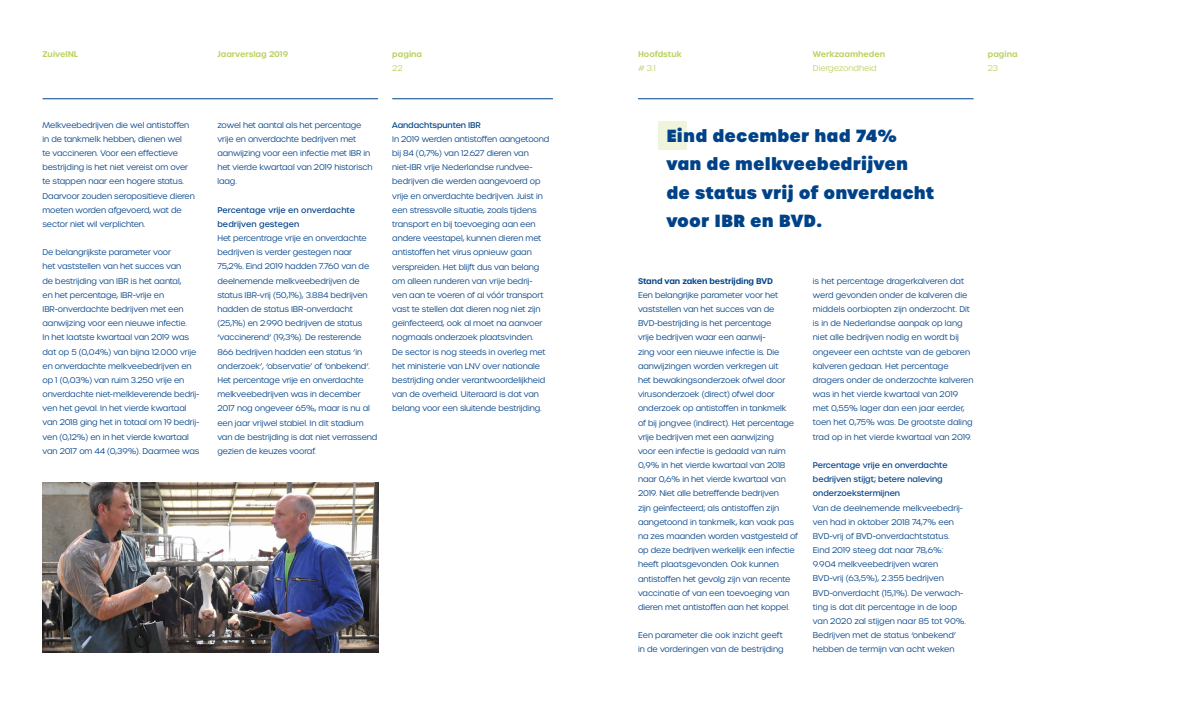
<style>
.page{position:relative;width:1191px;height:709px;background:#fff}
.page>*{position:absolute;margin:0;border:0;box-sizing:border-box;transform-origin:0 0}
.t1{font:800 17px/28.3px "Urbane";letter-spacing:.01em;color:#004288}
.t2{font:300 8px/14.2px "Urbane";letter-spacing:-.01em;color:#004288}
.t3{font:500 8px/14.2px "Urbane";color:#004288}
.t4{font:600 8px "Urbane";color:#bad25f}
.t5{font:600 8px "Urbane";letter-spacing:-.01em;color:#004288}
.t6{font:300 8px "Urbane";color:#bad25f}
</style>
<div class="page">
<div style="left:658px;top:121px;width:28px;height:29px;background:#eff4dd"></div>
<hr style="left:43px;top:98px;width:335px;height:1px;background:#004288">
<img style="left:43px;top:482px;width:335px;height:170px">
<hr style="left:392px;top:98px;width:161px;height:1px;background:#004288">
<hr style="left:638px;top:98px;width:335px;height:1px;background:#004288">
<p class="t4" style="left:43px;top:48px;width:37px">ZuivelNL</p>
<p class="t4" style="left:217px;top:48px;width:72px">Jaarverslag 2019</p>
<p class="t4" style="left:392px;top:48px;width:31px">pagina</p>
<p class="t6" style="left:392px;top:63px;width:12px">22</p>
<p class="t2" style="left:43px;top:118px;width:154px">Melkveebedrijven die wel antistoffen in de tankmelk hebben, dienen wel<br>te vaccineren. Voor een effectieve bestrijding is het niet vereist om over te stappen naar een hogere status.<br>Daarvoor zouden seropositieve dieren moeten worden afgevoerd, wat de sector niet wil verplichten.</p>
<p class="t2" style="left:43px;top:245px;width:158px">De belangrijkste parameter voor<br>het vaststellen van het succes van<br>de bestrijding van IBR is het aantal,<br>en het percentage, IBR-vrije en IBR-onverdachte bedrijven met een aanwijzing voor een nieuwe infectie.<br>In het laatste kwartaal van 2019 was dat op 5 (0,04%) van bijna 12.000 vrije en onverdachte melkveebedrijven en op 1 (0,03%) van ruim 3.250 vrije en onverdachte niet-melkleverende bedrij&shy;ven het geval. In het vierde kwartaal van 2018 ging het in totaal om 19 bedrij&shy;ven (0,12%) en in het vierde kwartaal van 2017 om 44 (0,39%). Daarmee was</p>
<p class="t2" style="left:217px;top:118px;width:157px">zowel het aantal als het percentage vrije en onverdachte bedrijven met aanwijzing voor een infectie met IBR in het vierde kwartaal van 2019 historisch laag.</p>
<p class="t3" style="left:217px;top:203px;width:139px">Percentage vrije en onverdachte bedrijven gestegen</p>
<p class="t2" style="left:217px;top:231px;width:161px">Het percentrage vrije en onverdachte bedrijven is verder gestegen naar 75,2%. Eind 2019 hadden 7.760 van de deelnemende melkveebedrijven de status IBR-vrij (50,1%), 3.884 bedrijven hadden de status IBR-onverdacht (25,1%) en 2.990 bedrijven de status ‘vaccinerend’ (19,3%). De resterende 866 bedrijven hadden een status ‘in onderzoek’, ‘observatie’ of ‘onbekend’.<br>Het percentage vrije en onverdachte melkveebedrijven was in december 2017 nog ongeveer 65%, maar is nu al een jaar vrijwel stabiel. In dit stadium van de bestrijding is dat niet verrassend gezien de keuzes vooraf.</p>
<p class="t3" style="left:392px;top:118px;width:90px">Aandachtspunten IBR</p>
<p class="t2" style="left:392px;top:132px;width:159px">In 2019 werden antistoffen aangetoond bij 84 (0,7%) van 12.627 dieren van niet-IBR vrije Nederlandse rundvee&shy;bedrijven die werden aangevoerd op vrije en onverdachte bedrijven. Juist in een stressvolle situatie, zoals tijdens transport en bij toevoeging aan een andere veestapel, kunnen dieren met antistoffen het virus opnieuw gaan verspreiden. Het blijft dus van belang om alleen runderen van vrije bedrij&shy;ven aan te voeren of al vóór transport vast te stellen dat dieren nog niet zijn geïnfecteerd, ook al moet na aanvoer nogmaals onderzoek plaatsvinden.<br>De sector is nog steeds in overleg met het ministerie van LNV over nationale bestrijding onder verantwoordelijkheid van de overheid. Uiteraard is dat van belang voor een sluitende bestrijding.</p>
<p class="t4" style="left:638px;top:48px;width:45px">Hoofdstuk</p>
<p class="t6" style="left:638px;top:63px;width:19px"># 3.1</p>
<p class="t4" style="left:813px;top:49px;width:74px">Werkzaamheden</p>
<p class="t6" style="left:813px;top:63px;width:65px">Diergezondheid</p>
<p class="t4" style="left:987px;top:48px;width:31px">pagina</p>
<p class="t6" style="left:987px;top:63px;width:12px">23</p>
<h1 class="t1" style="left:666px;top:122px;width:269px">Eind december had 74% van de melkveebedrijven de status vrij of onverdacht voor IBR en BVD.</h1>
<p class="t5" style="left:638px;top:275px;width:137px">Stand van zaken bestrijding BVD</p>
<p class="t2" style="left:638px;top:288px;width:161px">Een belangrijke parameter voor het vaststellen van het succes van de BVD-bestrijding is het percentage<br>vrije bedrijven waar een aanwij-<br>zing voor een nieuwe infectie is. Die aanwijzingen worden verkregen uit<br>het bewakingsonderzoek ofwel door virusonderzoek (direct) ofwel door onderzoek op antistoffen in tankmelk<br>of bij jongvee (indirect). Het percentage vrije bedrijven met een aanwijzing<br>voor een infectie is gedaald van ruim 0,9% in het vierde kwartaal van 2018 naar 0,6% in het vierde kwartaal van 2019. Niet alle betreffende bedrijven<br>zijn geïnfecteerd; als antistoffen zijn aangetoond in tankmelk, kan vaak pas na zes maanden worden vastgesteld of op deze bedrijven werkelijk een infectie heeft plaatsgevonden. Ook kunnen antistoffen het gevolg zijn van recente vaccinatie of van een toevoeging van dieren met antistoffen aan het koppel.</p>
<p class="t2" style="left:638px;top:628px;width:147px">Een parameter die ook inzicht geeft in de vorderingen van de bestrijding</p>
<p class="t2" style="left:813px;top:273px;width:162px">is het percentage dragerkalveren dat werd gevonden onder de kalveren die middels oorbiopten zijn onderzocht. Dit is in de Nederlandse aanpak op lang niet alle bedrijven nodig en wordt bij ongeveer een achtste van de geboren kalveren gedaan. Het percentage dragers onder de onderzochte kalveren was in het vierde kwartaal van 2019 met 0,55% lager dan een jaar eerder, toen het 0,75% was. De grootste daling trad op in het vierde kwartaal van 2019.</p>
<p class="t3" style="left:813px;top:458px;width:136px">Percentage vrije en onverdachte bedrijven stijgt; betere naleving onderzoekstermijnen</p>
<p class="t2" style="left:813px;top:500px;width:155px">Van de deelnemende melkveebedrij&shy;ven had in oktober 2018 74,7% een BVD-vrij of BVD-onverdachtstatus.<br>Eind 2019 steeg dat naar 78,6%:<br>9.904 melkveebedrijven waren BVD-vrij (63,5%), 2.355 bedrijven BVD-onverdacht (15,1%). De verwach&shy;ting is dat dit percentage in de loop van 2020 zal stijgen naar 85 tot 90%.<br>Bedrijven met de status ‘onbekend’ hebben de termijn van acht weken</p>
</div>
